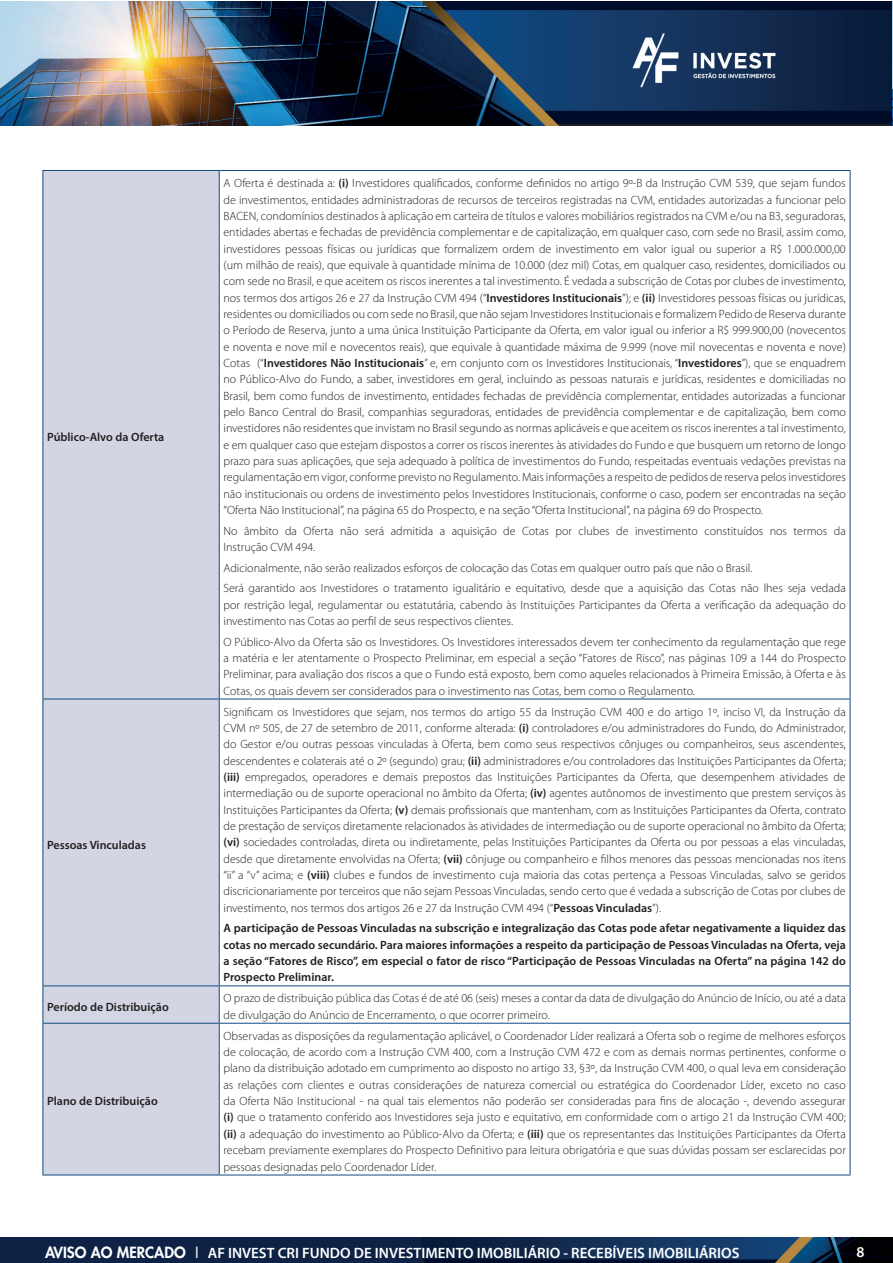
<style>
.page{position:relative;width:893px;height:1263px;background:#fff}
.page>*{position:absolute;margin:0;border:0;box-sizing:border-box;transform-origin:0 0}
.t1{font:600 15px "Myriad Pro";color:#fff}
.t2{font:300 12px/16.4px "Myriad Pro";color:#231f20;text-align:justify}
.t3{font:600 12px/16.4px "Myriad Pro";color:#231f20;text-align:justify}
.s1{font-weight:600}
.s2{font-family:"Futura";font-weight:800}
.s3{font-family:"Futura";font-weight:400}
</style>
<div class="page">
<img style="left:0;top:1px;width:893px;height:124px">
<div style="left:0;top:1237px;width:893px;height:26px;background:#0e2245"></div>
<img style="left:422px;top:1237px;width:471px;height:26px">
<div style="left:44px;top:171px;width:175px;height:1003px;background:#d3d5e3"></div>
<hr style="left:43px;top:170px;width:176px;height:1px;background:#104b83">
<hr style="left:43px;top:171px;width:1px;height:528px;background:#104b83">
<hr style="left:219px;top:170px;width:631px;height:1px;background:#104b83">
<hr style="left:219px;top:171px;width:1px;height:528px;background:#104b83">
<hr style="left:850px;top:171px;width:1px;height:528px;background:#104b83">
<hr style="left:43px;top:699px;width:176px;height:1px;background:#104b83">
<hr style="left:43px;top:699px;width:1px;height:286px;background:#104b83">
<hr style="left:219px;top:699px;width:631px;height:1px;background:#104b83">
<hr style="left:219px;top:699px;width:1px;height:286px;background:#104b83">
<hr style="left:850px;top:699px;width:1px;height:286px;background:#104b83">
<hr style="left:43px;top:985px;width:176px;height:1px;background:#104b83">
<hr style="left:43px;top:986px;width:1px;height:37px;background:#104b83">
<hr style="left:219px;top:985px;width:631px;height:1px;background:#104b83">
<hr style="left:219px;top:986px;width:1px;height:37px;background:#104b83">
<hr style="left:850px;top:986px;width:1px;height:37px;background:#104b83">
<hr style="left:43px;top:1023px;width:176px;height:1px;background:#104b83">
<hr style="left:43px;top:1023px;width:1px;height:151px;background:#104b83">
<hr style="left:219px;top:1023px;width:631px;height:1px;background:#104b83">
<hr style="left:219px;top:1023px;width:1px;height:151px;background:#104b83">
<hr style="left:850px;top:1023px;width:1px;height:151px;background:#104b83">
<hr style="left:43px;top:1174px;width:176px;height:1px;background:#104b83">
<hr style="left:219px;top:1174px;width:631px;height:1px;background:#104b83">
<p class="t3" style="left:47px;top:428px;width:119px">Público-Alvo da Oferta</p>
<p class="t3" style="left:47px;top:836px;width:100px">Pessoas Vinculadas</p>
<p class="t2" style="left:223px;top:175px;width:624px">A Oferta é destinada a: <span class="s1">(i)</span> Investidores qualificados, conforme definidos no artigo 9º-B da Instrução CVM 539, que sejam fundos de investimentos, entidades administradoras de recursos de terceiros registradas na CVM, entidades autorizadas a funcionar pelo BACEN, condomínios destinados à aplicação em carteira de títulos e valores mobiliários registrados na CVM e/ou na B3, seguradoras, entidades abertas e fechadas de previdência complementar e de capitalização, em qualquer caso, com sede no Brasil, assim como, investidores pessoas físicas ou jurídicas que formalizem ordem de investimento em valor igual ou superior a R$ 1.000.000,00 (um milhão de reais), que equivale à quantidade mínima de 10.000 (dez mil) Cotas, em qualquer caso, residentes, domiciliados ou com sede no Brasil, e que aceitem os riscos inerentes a tal investimento. É vedada a subscrição de Cotas por clubes de investimento, nos termos dos artigos 26 e 27 da Instrução CVM 494 (“<span class="s1">Investidores Institucionais</span>”); e <span class="s1">(ii)</span> Investidores pessoas físicas ou jurídicas, residentes ou domiciliados ou com sede no Brasil, que não sejam Investidores Institucionais e formalizem Pedido de Reserva durante o Período de Reserva, junto a uma única Instituição Participante da Oferta, em valor igual ou inferior a R$ 999.900,00 (novecentos e noventa e nove mil e novecentos reais), que equivale à quantidade máxima de 9.999 (nove mil novecentas e noventa e nove)<br>Cotas (“<span class="s1">Investidores Não Institucionais</span>” e, em conjunto com os Investidores Institucionais, “<span class="s1">Investidores</span>”), que se enquadrem no Público-Alvo do Fundo, a saber, investidores em geral, incluindo as pessoas naturais e jurídicas, residentes e domiciliadas no Brasil, bem como fundos de investimento, entidades fechadas de previdência complementar, entidades autorizadas a funcionar pelo Banco Central do Brasil, companhias seguradoras, entidades de previdência complementar e de capitalização, bem como investidores não residentes que invistam no Brasil segundo as normas aplicáveis e que aceitem os riscos inerentes a tal investimento, e em qualquer caso que estejam dispostos a correr os riscos inerentes às atividades do Fundo e que busquem um retorno de longo prazo para suas aplicações, que seja adequado à política de investimentos do Fundo, respeitadas eventuais vedações previstas na regulamentação em vigor, conforme previsto no Regulamento. Mais informações a respeito de pedidos de reserva pelos investidores não institucionais ou ordens de investimento pelos Investidores Institucionais, conforme o caso, podem ser encontradas na seção “Oferta Não Institucional”, na página 65 do Prospecto, e na seção “Oferta Institucional”, na página 69 do Prospecto.</p>
<p class="t2" style="left:223px;top:523px;width:624px">No âmbito da Oferta não será admitida a aquisição de Cotas por clubes de investimento constituídos nos termos da<br>Instrução CVM 494.</p>
<p class="t2" style="left:223px;top:558px;width:624px;line-height:20.5px">Adicionalmente, não serão realizados esforços de colocação das Cotas em qualquer outro país que não o Brasil.<br>Será garantido aos Investidores o tratamento igualitário e equitativo, desde que a aquisição das Cotas não lhes seja vedada</p>
<p class="t2" style="left:223px;top:597px;width:624px">por restrição legal, regulamentar ou estatutária, cabendo às Instituições Participantes da Oferta a verificação da adequação do investimento nas Cotas ao perfil de seus respectivos clientes.</p>
<p class="t2" style="left:223px;top:634px;width:624px">O Público-Alvo da Oferta são os Investidores. Os Investidores interessados devem ter conhecimento da regulamentação que rege a matéria e ler atentamente o Prospecto Preliminar, em especial a seção “Fatores de Risco”, nas páginas 109 a 144 do Prospecto Preliminar, para avaliação dos riscos a que o Fundo está exposto, bem como aqueles relacionados à Primeira Emissão, à Oferta e às Cotas, os quais devem ser considerados para o investimento nas Cotas, bem como o Regulamento.</p>
<p class="t2" style="left:223px;top:704px;width:624px">Significam os Investidores que sejam, nos termos do artigo 55 da Instrução CVM 400 e do artigo 1º, inciso VI, da Instrução da CVM nº 505, de 27 de setembro de 2011, conforme alterada: <span class="s1">(i)</span> controladores e/ou administradores do Fundo, do Administrador, do Gestor e/ou outras pessoas vinculadas à Oferta, bem como seus respectivos cônjuges ou companheiros, seus ascendentes, descendentes e colaterais até o 2º (segundo) grau; <span class="s1">(ii)</span> administradores e/ou controladores das Instituições Participantes da Oferta; <span class="s1">(iii)</span> empregados, operadores e demais prepostos das Instituições Participantes da Oferta, que desempenhem atividades de intermediação ou de suporte operacional no âmbito da Oferta; <span class="s1">(iv)</span> agentes autônomos de investimento que prestem serviços às Instituições Participantes da Oferta; <span class="s1">(v)</span> demais profissionais que mantenham, com as Instituições Participantes da Oferta, contrato de prestação de serviços diretamente relacionados às atividades de intermediação ou de suporte operacional no âmbito da Oferta; <span class="s1">(vi)</span> sociedades controladas, direta ou indiretamente, pelas Instituições Participantes da Oferta ou por pessoas a elas vinculadas, desde que diretamente envolvidas na Oferta; <span class="s1">(vii)</span> cônjuge ou companheiro e filhos menores das pessoas mencionadas nos itens “ii” a “v” acima; e <span class="s1">(viii)</span> clubes e fundos de investimento cuja maioria das cotas pertença a Pessoas Vinculadas, salvo se geridos discricionariamente por terceiros que não sejam Pessoas Vinculadas, sendo certo que é vedada a subscrição de Cotas por clubes de investimento, nos termos dos artigos 26 e 27 da Instrução CVM 494 (“<span class="s1">Pessoas Vinculadas</span>”).</p>
<p class="t3" style="left:223px;top:920px;width:624px">A participação de Pessoas Vinculadas na subscrição e integralização das Cotas pode afetar negativamente a liquidez das cotas no mercado secundário. Para maiores informações a respeito da participação de Pessoas Vinculadas na Oferta, veja a seção “Fatores de Risco”, em especial o fator de risco “Participação de Pessoas Vinculadas na Oferta” na página 142 do Prospecto Preliminar.</p>
<p class="t3" style="left:47px;top:998px;width:123px">Período de Distribuição</p>
<p class="t2" style="left:223px;top:990px;width:624px">O prazo de distribuição pública das Cotas é de até 06 (seis) meses a contar da data de divulgação do Anúncio de Início, ou até a data de divulgação do Anúncio de Encerramento, o que ocorrer primeiro.</p>
<p class="t3" style="left:47px;top:1092px;width:112px">Plano de Distribuição</p>
<p class="t2" style="left:223px;top:1028px;width:624px">Observadas as disposições da regulamentação aplicável, o Coordenador Líder realizará a Oferta sob o regime de melhores esforços de colocação, de acordo com a Instrução CVM 400, com a Instrução CVM 472 e com as demais normas pertinentes, conforme o plano da distribuição adotado em cumprimento ao disposto no artigo 33, §3º, da Instrução CVM 400, o qual leva em consideração as relações com clientes e outras considerações de natureza comercial ou estratégica do Coordenador Líder, exceto no caso da Oferta Não Institucional - na qual tais elementos não poderão ser consideradas para fins de alocação -, devendo assegurar <span class="s1">(i)</span> que o tratamento conferido aos Investidores seja justo e equitativo, em conformidade com o artigo 21 da Instrução CVM 400; <span class="s1">(ii)</span> a adequação do investimento ao Público-Alvo da Oferta; e <span class="s1">(iii)</span> que os representantes das Instituições Participantes da Oferta recebam previamente exemplares do Prospecto Definitivo para leitura obrigatória e que suas dúvidas possam ser esclarecidas por pessoas designadas pelo Coordenador Líder.</p>
<p class="t1" style="left:45px;top:1243px;width:696px"><span class="s2">AVISO AO MERCADO</span> <span class="s3">I</span> AF INVEST CRI FUNDO DE INVESTIMENTO IMOBILIÁRIO - RECEBÍVEIS IMOBILIÁRIOS</p>
<p class="t1" style="left:856px;top:1242px;width:10px">8</p>
</div>
